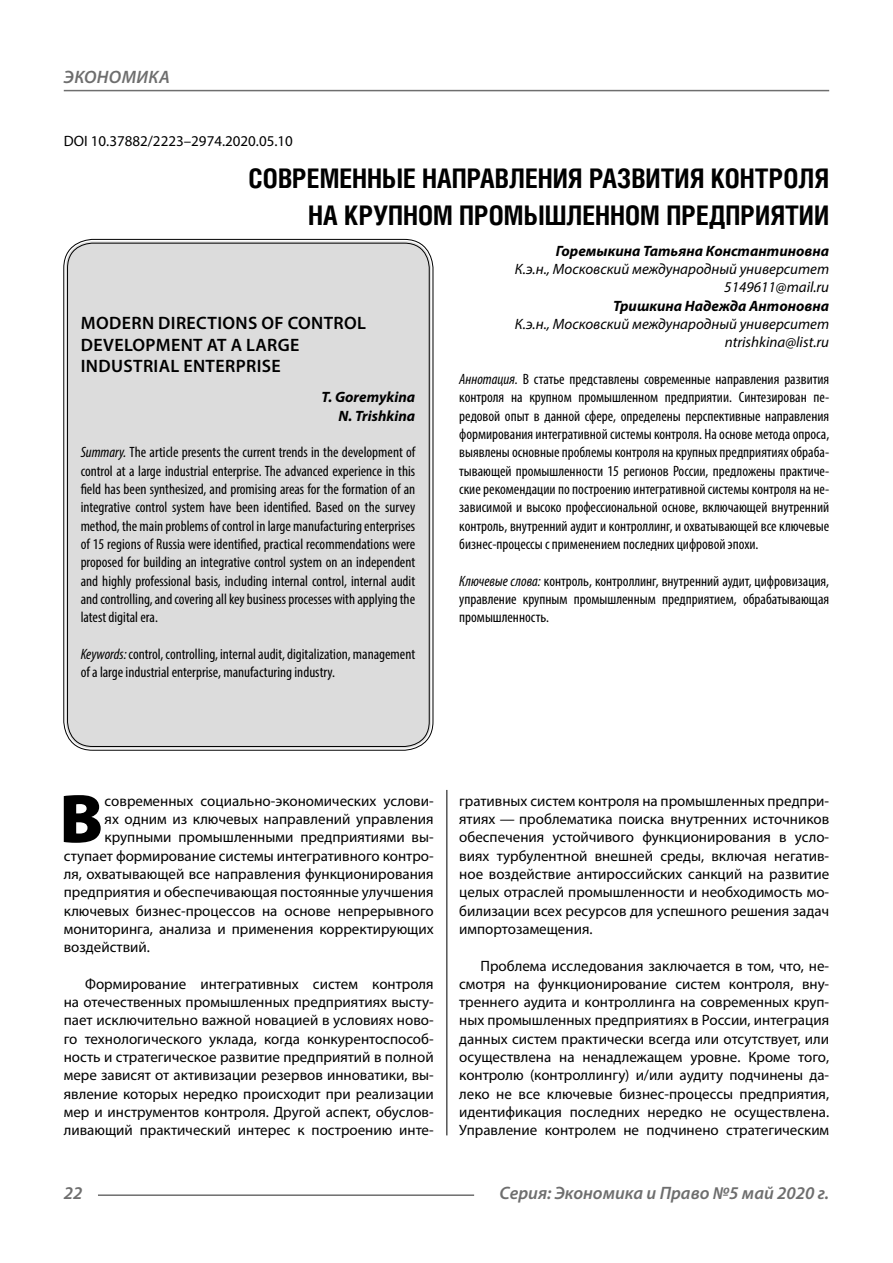
<style>
.page{position:relative;width:893px;height:1263px;background:#fff}
.page>*{position:absolute;margin:0;border:0;box-sizing:border-box;transform-origin:0 0}
.Bukvica{font:900 69.3px "Myriad Pro";color:#000}
.Header{font:700 27px/37.5px "Helios Cond C";color:#000;text-align:right}
.Header-eng{font:600 18px/21.6px "Myriad Pro";letter-spacing:.02em;color:#000}
.t1{font:italic 600 18px "Myriad Pro";color:#6e6e6e}
.Normal{font:15px/18.3px "Myriad Pro";color:#000;text-align:justify}
.Annotation-rus{font:condensed 15px/18.3px "Myriad Pro";color:#000;text-align:justify}
.Annotation-eng{font:condensed 15px/18.3px "Myriad Pro";color:#000;text-align:justify}
.Bukvica-2{font:15px "Myriad Pro";color:#000}
.Author-doc{font:italic 15px "Myriad Pro";color:#000}
.Author{font:italic 700 15px "Myriad Pro";color:#000}
.Author-email{font:italic 15px "Myriad Pro";color:#000}
.DOI{font:15px "Myriad Pro";color:#000}
.Author-eng{font:italic 700 15px "Myriad Pro";color:#000}
.s1{font-style:italic}
</style>
<div class="page">
<hr style="left:446px;top:787px;width:1px;height:348px;background:#000">
<div style="left:66px;top:241px;width:365px;height:507px;background:#dcdcdc;border-radius:27px"></div>
<hr style="left:98px;top:1194px;width:376px;height:2px;background:#6e6e6e">
<hr style="left:64px;top:90px;width:765px;height:1px;background:#6e6e6e">
<p class="t1" style="left:64px;top:66px;width:24px">Экономика</p>
<p class="DOI" style="left:64px;top:132px;width:231px">DOI 10.37882/2223–2974.2020.05.10</p>
<p class="Header" style="left:249px;top:159px;width:582px">СОВРЕМЕННЫЕ НАПРАВЛЕНИЯ РАЗВИТИЯ КОНТРОЛЯ<br>НА КРУПНОМ ПРОМЫШЛЕННОМ ПРЕДПРИЯТИИ</p>
<p class="Author" style="left:556px;top:241px;width:275px">Горемыкина Татьяна Константиновна</p>
<p class="Author-doc" style="left:515px;top:260px;width:316px">К.э.н., Московский международный университет</p>
<p class="Author-email" style="left:724px;top:278px;width:106px">5149611@mail.ru</p>
<p class="Author" style="left:613px;top:296px;width:217px">Тришкина Надежда Антоновна</p>
<p class="Author-doc" style="left:515px;top:315px;width:316px">К.э.н., Московский международный университет</p>
<p class="Author-email" style="left:725px;top:333px;width:106px">ntrishkina@list.ru</p>
<p class="Annotation-rus" style="left:459px;top:370px;width:371px"><span class="s1">Аннотация.</span> В статье представлены современные направления развития контроля на крупном промышленном предприятии. Синтезирован пе&shy;редовой опыт в данной сфере, определены перспективные направления формирования интегративной системы контроля. На основе метода опроса, выявлены основные проблемы контроля на крупных предприятиях обраба&shy;тывающей промышленности 15 регионов России, предложены практиче&shy;ские рекомендации по построению интегративной системы контроля на не&shy;зависимой и высоко профессиональной основе, включающей внутренний контроль, внутренний аудит и контроллинг, и охватывающей все ключевые бизнес-процессы с применением последних цифровой эпохи.</p>
<p class="Annotation-rus" style="left:459px;top:571px;width:371px"><span class="s1">Ключевые слова:</span> контроль, контроллинг, внутренний аудит, цифровизация, управление крупным промышленным предприятием, обрабатывающая промышленность.</p>
<p class="Header-eng" style="left:81px;top:312px;width:287px">MODERN DIRECTIONS OF CONTROL<br>DEVELOPMENT AT A LARGE<br>INDUSTRIAL ENTERPRISE</p>
<p class="Author-eng" style="left:322px;top:388px;width:95px">T. Goremykina</p>
<p class="Author-eng" style="left:338px;top:406px;width:78px">N. Trishkina</p>
<p class="Annotation-eng" style="left:81px;top:443px;width:336px"><span class="s1">Summary.</span> The article presents the current trends in the development of control at a large industrial enterprise. The advanced experience in this field has been synthesized, and promising areas for the formation of an integrative control system have been identified. Based on the survey method, the main problems of control in large manufacturing enterprises of 15 regions of Russia were identified, practical recommendations were proposed for building an integrative control system on an independent and highly professional basis, including internal control, internal audit and controlling, and covering all key business processes with applying the latest digital era.</p>
<p class="Annotation-eng" style="left:81px;top:645px;width:336px"><span class="s1">Keywords:</span> control, controlling, internal audit, digitalization, management of a large industrial enterprise, manufacturing industry.</p>
<p class="Bukvica" style="left:59px;top:772px;width:45px">В</p>
<p class="Bukvica-2" style="left:105px;top:791px;width:331px">современных социально-экономических услови-</p>
<p class="Bukvica-2" style="left:105px;top:810px;width:331px">ях одним из ключевых направлений управления</p>
<p class="Bukvica-2" style="left:105px;top:828px;width:331px">крупными промышленными предприятиями вы-</p>
<p class="Bukvica-2" style="left:64px;top:846px;width:371px">ступает формирование системы интегративного контро-</p>
<p class="Bukvica-2" style="left:64px;top:864px;width:371px">ля, охватывающей все направления функционирования</p>
<p class="Bukvica-2" style="left:64px;top:883px;width:371px">предприятия и обеспечивающая постоянные улучшения</p>
<p class="Bukvica-2" style="left:64px;top:901px;width:371px">ключевых бизнес-процессов на основе непрерывного</p>
<p class="Bukvica-2" style="left:64px;top:919px;width:371px">мониторинга, анализа и применения корректирующих</p>
<p class="Bukvica-2" style="left:64px;top:938px;width:88px">воздействий.</p>
<p class="Normal" style="left:64px;top:974px;width:371px;text-indent:21px">Формирование интегративных систем контроля на отечественных промышленных предприятиях высту&shy;пает исключительно важной новацией в условиях ново&shy;го технологического уклада, когда конкурентоспособ&shy;ность и стратегическое развитие предприятий в полной мере зависят от активизации резервов инноватики, вы&shy;явление которых нередко происходит при реализации мер и инструментов контроля. Другой аспект, обуслов&shy;ливающий практический интерес к построению инте-</p>
<p class="Normal" style="left:459px;top:791px;width:371px">гративных систем контроля на промышленных предпри&shy;ятиях — проблематика поиска внутренних источников обеспечения устойчивого функционирования в усло&shy;виях турбулентной внешней среды, включая негатив&shy;ное воздействие антироссийских санкций на развитие целых отраслей промышленности и необходимость мо&shy;билизации всех ресурсов для успешного решения задач импортозамещения.</p>
<p class="Normal" style="left:459px;top:956px;width:371px;text-indent:21px">Проблема исследования заключается в том, что, не&shy;смотря на функционирование систем контроля, вну&shy;треннего аудита и контроллинга на современных круп&shy;ных промышленных предприятиях в России, интеграция данных систем практически всегда или отсутствует, или осуществлена на ненадлежащем уровне. Кроме того, контролю (контроллингу) и/или аудиту подчинены да&shy;леко не все ключевые бизнес-процессы предприятия, идентификация последних нередко не осуществлена.<br>Управление контролем не подчинено стратегическим</p>
<p class="t1" style="left:64px;top:1182px;width:20px">22</p>
<p class="t1" style="left:500px;top:1182px;width:331px">Серия: Экономика и Право №5 май 2020 г.</p>
</div>
